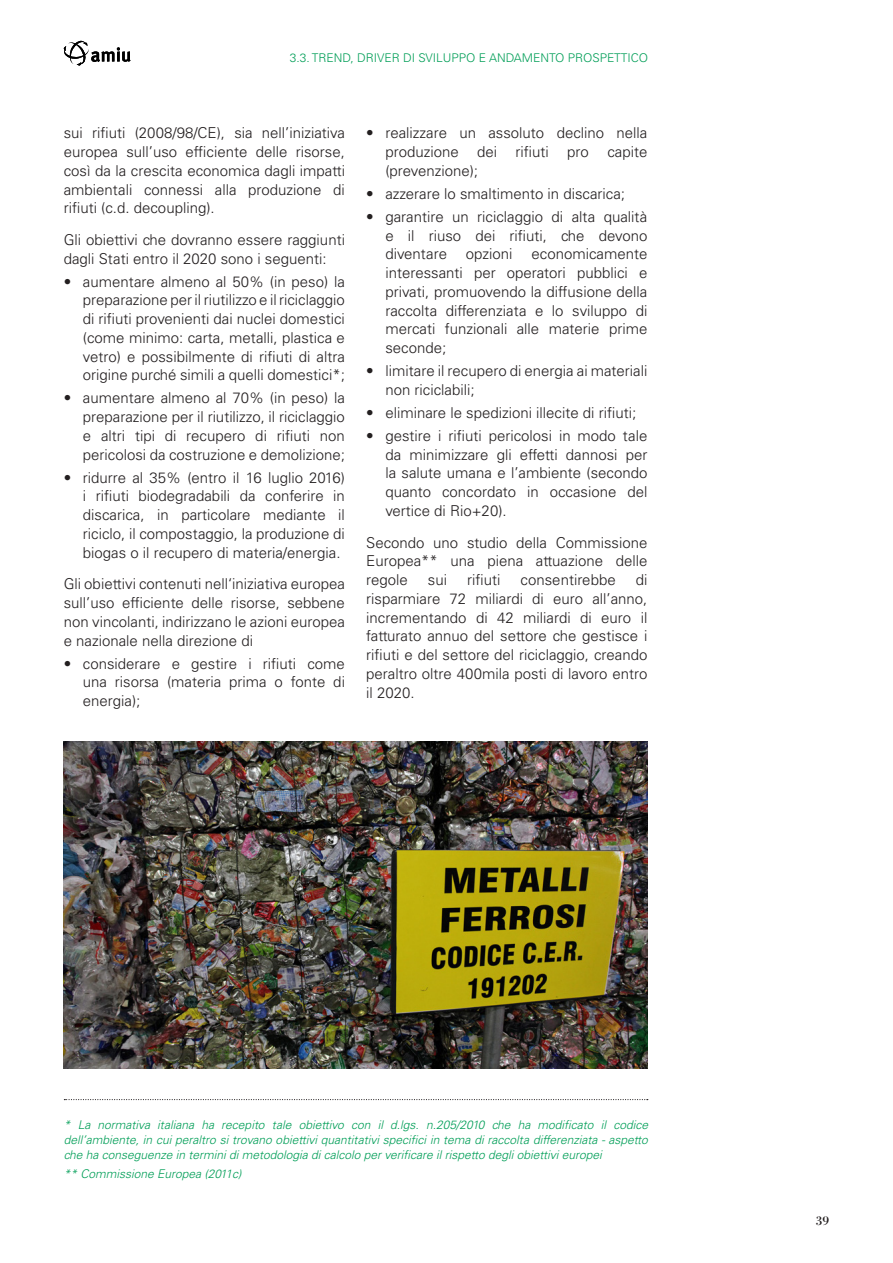
<style>
.page{position:relative;width:893px;height:1263px;background:#fff}
.page>*{position:absolute;margin:0;border:0;box-sizing:border-box;transform-origin:0 0}
._1_testo{font:300 15px/18.8px "Univers LT Std";color:#231f20;text-align:justify}
.t1{font:13.5px "Bodoni Std";color:#231f20}
.nota{font:italic 300 12px/15px "Univers LT Std";color:#009e57;text-align:justify}
.Stile_di_paragrafo_1{font:300 12px "Univers LT Std";color:#009e57}
</style>
<div class="page">
<svg style="left:63px;top:40px;width:68px;height:26px"></svg>
<svg style="left:64px;top:1099px;width:584px;height:1px"></svg>
<img style="left:64px;top:741px;width:583px;height:327px">
<p class="Stile_di_paragrafo_1" style="left:290px;top:50px;width:360px">3.3. TREND, DRIVER DI SVILUPPO E ANDAMENTO PROSPETTICO</p>
<p class="_1_testo" style="left:64px;top:124px;width:283px">sui rifiuti (2008/98/CE), sia nell’iniziativa europea sull’uso efficiente delle risorse, così da la crescita economica dagli impatti ambientali connessi alla produzione di rifiuti (c.d. decoupling).</p>
<p class="_1_testo" style="left:64px;top:230px;width:283px">Gli obiettivi che dovranno essere raggiunti dagli Stati entro il 2020 sono i seguenti:</p>
<p class="_1_testo" style="left:83px;top:272px;width:264px;text-indent:-19px">• aumentare almeno al 50% (in peso) la preparazione per il riutilizzo e il riciclaggio di rifiuti provenienti dai nuclei domestici (come minimo: carta, metalli, plastica e vetro) e possibilmente di rifiuti di altra origine purché simili a quelli domestici*;</p>
<p class="_1_testo" style="left:83px;top:389px;width:264px;text-indent:-19px">• aumentare almeno al 70% (in peso) la preparazione per il riutilizzo, il riciclaggio e altri tipi di recupero di rifiuti non pericolosi da costruzione e demolizione;</p>
<p class="_1_testo" style="left:83px;top:468px;width:264px;text-indent:-19px">• ridurre al 35% (entro il 16 luglio 2016) i rifiuti biodegradabili da conferire in discarica, in particolare mediante il riciclo, il compostaggio, la produzione di biogas o il recupero di materia/energia.</p>
<p class="_1_testo" style="left:64px;top:575px;width:283px">Gli obiettivi contenuti nell‘iniziativa europea sull’uso efficiente delle risorse, sebbene non vincolanti, indirizzano le azioni europea e nazionale nella direzione di</p>
<p class="_1_testo" style="left:83px;top:654px;width:264px;text-indent:-19px">• considerare e gestire i rifiuti come una risorsa (materia prima o fonte di energia);</p>
<p class="_1_testo" style="left:385px;top:124px;width:264px;text-indent:-19px">• realizzare un assoluto declino nella produzione dei rifiuti pro capite (prevenzione);</p>
<p class="_1_testo" style="left:366px;top:184px;width:260px">• azzerare lo smaltimento in discarica;</p>
<p class="_1_testo" style="left:385px;top:207px;width:264px;text-indent:-19px">• garantire un riciclaggio di alta qualità e il riuso dei rifiuti, che devono diventare</p>
<p class="_1_testo" style="left:385px;top:245px;width:264px;text-indent:146px">economicamente interessanti per operatori pubblici e privati, promuovendo la diffusione della raccolta differenziata e lo sviluppo di mercati funzionali alle materie prime seconde;</p>
<p class="_1_testo" style="left:385px;top:361px;width:264px;text-indent:-19px">• limitare il recupero di energia ai materiali non riciclabili;</p>
<p class="_1_testo" style="left:366px;top:403px;width:272px">• eliminare le spedizioni illecite di rifiuti;</p>
<p class="_1_testo" style="left:385px;top:426px;width:264px;text-indent:-19px">• gestire i rifiuti pericolosi in modo tale da minimizzare gli effetti dannosi per la salute umana e l’ambiente (secondo quanto concordato in occasione del vertice di Rio+20).</p>
<p class="_1_testo" style="left:366px;top:533px;width:283px">Secondo uno studio della Commissione Europea** una piena attuazione delle regole</p>
<p class="_1_testo" style="left:466px;top:245px;width:48px">opzioni</p>
<p class="_1_testo" style="left:428px;top:570px;width:21px">sui</p>
<p class="_1_testo" style="left:467px;top:570px;width:35px">rifiuti</p>
<p class="_1_testo" style="left:521px;top:570px;width:97px">consentirebbe</p>
<p class="_1_testo" style="left:366px;top:570px;width:283px;text-indent:270px">di risparmiare 72 miliardi di euro all’anno, incrementando di 42 miliardi di euro il fatturato annuo del settore che gestisce i rifiuti e del settore del riciclaggio, creando peraltro oltre 400mila posti di lavoro entro il 2020.</p>
<p class="nota" style="left:64px;top:1117px;width:586px">* La normativa italiana ha recepito tale obiettivo con il d.lgs. n.205/2010 che ha modificato il codice dell’ambiente, in cui peraltro si trovano obiettivi quantitativi specifici in tema di raccolta differenziata - aspetto che ha conseguenze in termini di metodologia di calcolo per verificare il rispetto degli obiettivi europei</p>
<p class="nota" style="left:64px;top:1166px;width:179px">** Commissione Europea (2011c)</p>
<p class="t1" style="left:816px;top:1212px;width:15px">39</p>
</div>
